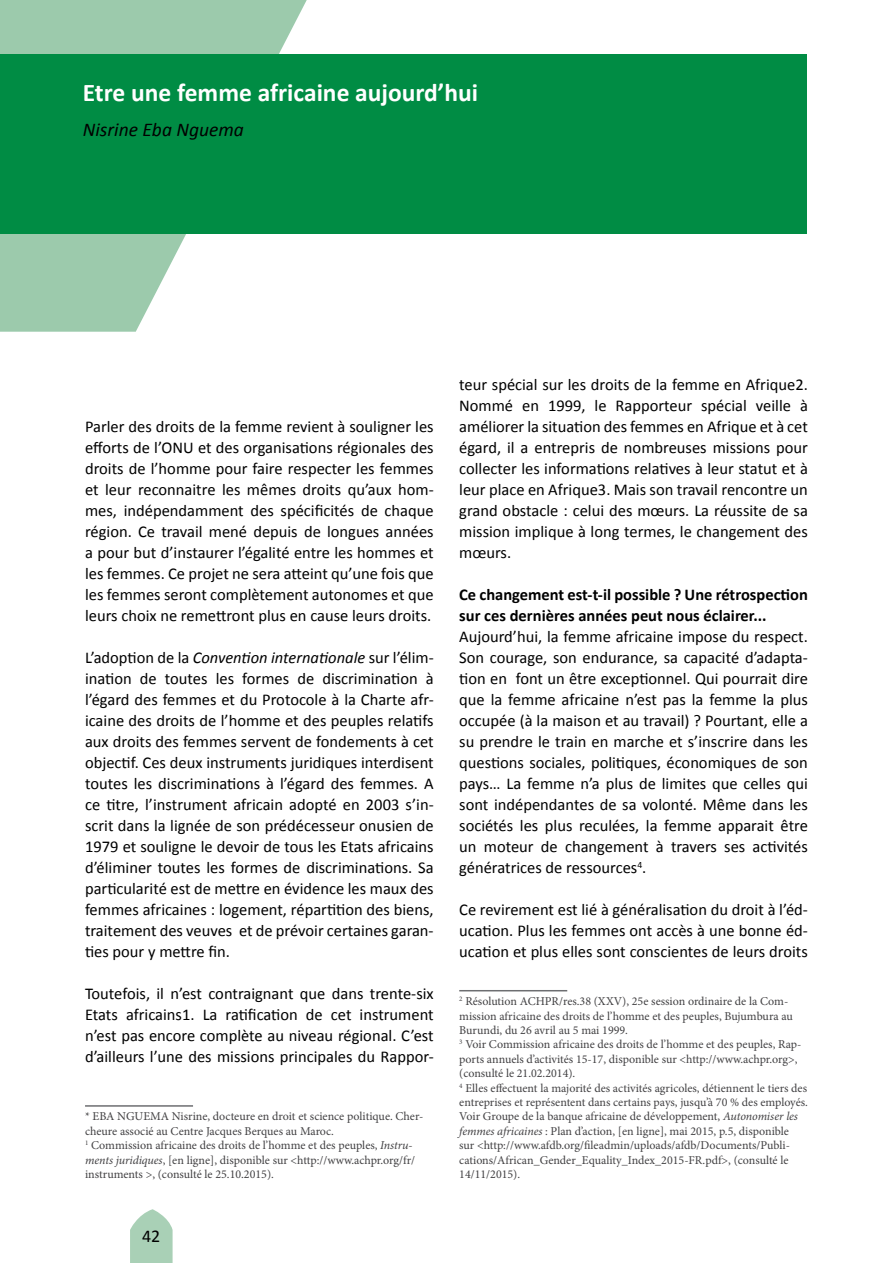
<style>
.page{position:relative;width:893px;height:1263px;background:#fff}
.page>*{position:absolute;margin:0;border:0;box-sizing:border-box;transform-origin:0 0}
.t1{font:700 25.5px "Calibri";color:#fff}
.t2{font:italic 19.5px "Calibri";color:#000}
.t3{font:18px "Calibri";color:#000}
.t4{font:16.5px/21px "Calibri";color:#000;text-align:justify}
.t5{font:700 16.5px/21px "Calibri";color:#000}
.t6{font:12px/14.4px "Minion Pro";color:#414042}
.s1{font-style:italic}
</style>
<div class="page">
<svg style="left:130px;top:1209px;width:43px;height:54px;background:#b6d7c1"></svg>
<svg style="left:0;top:0;width:307px;height:332px;fill:#9ccaac"></svg>
<div style="left:0;top:54px;width:807px;height:180px;background:#008c44"></div>
<hr style="left:85px;top:1105px;width:108px;height:2px;background:#6d6e71">
<hr style="left:459px;top:990px;width:108px;height:1px;background:#6d6e71">
<h1 class="t1" style="left:83px;top:76px;width:397px">Etre une femme africaine aujourd’hui</h1>
<p class="t2" style="left:83px;top:116px;width:162px">Nisrine Eba Nguema</p>
<p class="t4" style="left:85px;top:416px;width:350px">Parler des droits de la femme revient à souligner les efforts de l’ONU et des organisations régionales des droits de l’homme pour faire respecter les femmes et leur reconnaitre les mêmes droits qu’aux hom&shy;mes, indépendamment des spécificités de chaque région. Ce travail mené depuis de longues années a pour but d’instaurer l’égalité entre les hommes et les femmes. Ce projet ne sera atteint qu’une fois que les femmes seront complètement autonomes et que leurs choix ne remettront plus en cause leurs droits.</p>
<p class="t4" style="left:85px;top:647px;width:350px">L’adoption de la <span class="s1">Convention internationale</span> sur l’élim&shy;ination de toutes les formes de discrimination à l’égard des femmes et du Protocole à la Charte afr&shy;icaine des droits de l’homme et des peuples relatifs aux droits des femmes servent de fondements à cet objectif. Ces deux instruments juridiques interdisent toutes les discriminations à l’égard des femmes. A ce titre, l’instrument africain adopté en 2003 s’in&shy;scrit dans la lignée de son prédécesseur onusien de 1979 et souligne le devoir de tous les Etats africains d’éliminer toutes les formes de discriminations. Sa particularité est de mettre en évidence les maux des femmes africaines : logement, répartition des biens, traitement des veuves et de prévoir certaines garan&shy;ties pour y mettre fin.</p>
<p class="t4" style="left:85px;top:983px;width:350px">Toutefois, il n’est contraignant que dans trente-six Etats africains1. La ratification de cet instrument n’est pas encore complète au niveau régional. C’est d’ailleurs l’une des missions principales du Rappor-</p>
<p class="t6" style="left:85px;top:1109px;width:340px">* EBA NGUEMA Nisrine, docteure en droit et science politique. Cher&shy;cheure associé au Centre Jacques Berques au Maroc.<br><sup>1</sup> Commission africaine des droits de l’homme et des peuples, <span class="s1">Instru&shy;ments juridiques</span>, [en ligne], disponible sur &lt;http://www.achpr.org/fr/ instruments &gt;, (consulté le 25.10.2015).</p>
<p class="t3" style="left:142px;top:1224px;width:20px">42</p>
<p class="t4" style="left:459px;top:374px;width:350px">teur spécial sur les droits de la femme en Afrique2.<br>Nommé en 1999, le Rapporteur spécial veille à améliorer la situation des femmes en Afrique et à cet égard, il a entrepris de nombreuses missions pour collecter les informations relatives à leur statut et à leur place en Afrique3. Mais son travail rencontre un grand obstacle : celui des mœurs. La réussite de sa mission implique à long termes, le changement des mœurs.</p>
<p class="t5" style="left:459px;top:584px;width:350px">Ce changement est-t-il possible ? Une rétrospection sur ces dernières années peut nous éclairer...</p>
<p class="t4" style="left:459px;top:626px;width:350px">Aujourd’hui, la femme africaine impose du respect.<br>Son courage, son endurance, sa capacité d’adapta&shy;tion en font un être exceptionnel. Qui pourrait dire que la femme africaine n’est pas la femme la plus occupée (à la maison et au travail) ? Pourtant, elle a su prendre le train en marche et s’inscrire dans les questions sociales, politiques, économiques de son pays… La femme n’a plus de limites que celles qui sont indépendantes de sa volonté. Même dans les sociétés les plus reculées, la femme apparait être un moteur de changement à travers ses activités génératrices de ressources<sup>4</sup>.</p>
<p class="t4" style="left:459px;top:899px;width:350px">Ce revirement est lié à généralisation du droit à l’éd&shy;ucation. Plus les femmes ont accès à une bonne éd&shy;ucation et plus elles sont conscientes de leurs droits</p>
<p class="t6" style="left:459px;top:994px;width:350px"><sup>2</sup> Résolution ACHPR/res.38 (XXV), 25e session ordinaire de la Com&shy;mission africaine des droits de l’homme et des peuples, Bujumbura au Burundi, du 26 avril au 5 mai 1999.<br><sup>3</sup> Voir Commission africaine des droits de l’homme et des peuples, Rap&shy;ports annuels d’activités 15-17, disponible sur &lt;http://www.achpr.org&gt;, (consulté le 21.02.2014).<br><sup>4</sup> Elles effectuent la majorité des activités agricoles, détiennent le tiers des entreprises et représentent dans certains pays, jusqu’à 70 % des employés.<br>Voir Groupe de la banque africaine de développement, <span class="s1">Autonomiser les femmes africaines</span> : Plan d’action, [en ligne], mai 2015, p.5, disponible<br>sur &lt;http://www.afdb.org/fileadmin/uploads/afdb/Documents/Publi&shy;cations/African_Gender_Equality_Index_2015-FR.pdf&gt;, (consulté le 14/11/2015).</p>
</div>
